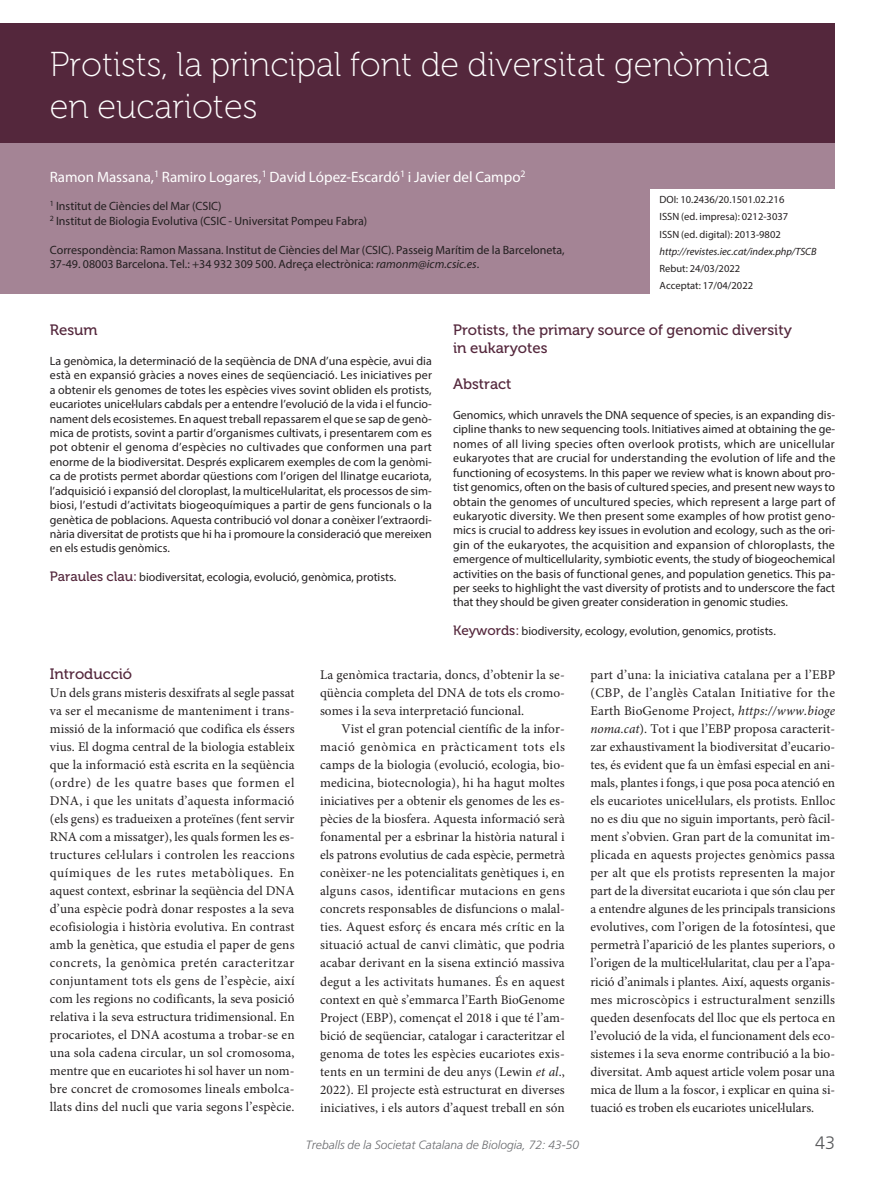
<style>
.page{position:relative;width:885px;height:1183px;background:#fff}
.page>*{position:absolute;margin:0;border:0;box-sizing:border-box;transform-origin:0 0}
.t1{font:34.5px/42px "Museo 100";color:#fff}
.Folio_inferior{font:300 18px "Frutiger LT Std";color:#57585a}
.Titol_Resum{font:15px/18px "Museo 500";color:#54273c}
.t2{font:15px "Myriad Pro";color:#fff}
.L1{font:15px "Museo 500";color:#54273c}
.Z{font:13.35px/18px "Minion Pro";letter-spacing:.005em;color:#231f20;text-align:justify}
.Z0{font:13.35px/18px "Minion Pro";letter-spacing:.01em;color:#231f20;text-align:justify}
.Resum_ANG_0{font:12px/14.4px "Myriad Pro";color:#231f20}
.Resum_CAT_0{font:12px/14.4px "Myriad Pro";color:#231f20;text-align:justify}
.Paraules_clau_CAT{font:12px "Myriad Pro";color:#231f20}
.Paraules_clau_ANG{font:12px "Myriad Pro";color:#231f20}
.Folio_inferior-2{font:italic 300 12px "Frutiger LT Std";color:#6c6d70}
.Info_Recerca{font:10.5px "Myriad Pro";color:#231f20}
.Info_Recerca-2{font:italic 10.5px "Myriad Pro";color:#231f20}
.s1{font-style:italic}
.s2{font-family:"Museo 500";font-size:13.5px;color:#54273c}
</style>
<div class="page">
<div style="left:0;top:23px;width:835px;height:120px;background:#54273c"></div>
<div style="left:0;top:143px;width:835px;height:150px;background:#a48495"></div>
<div style="left:650px;top:189px;width:185px;height:104px;background:#fff"></div>
<h1 class="t1" style="left:50px;top:44px;width:721px">Protists, la principal font de diversitat genòmica en eucariotes</h1>
<p class="t2" style="left:50px;top:167px;width:477px">Ramon Massana,<sup>1</sup> Ramiro Logares,<sup>1</sup> David López-Escardó<sup>1</sup> i Javier del Campo<sup>2</sup></p>
<p class="Resum_ANG_0" style="left:50px;top:199px;width:319px"><sup>1</sup> Institut de Ciències del Mar (CSIC)<br><sup>2</sup> Institut de Biologia Evolutiva (CSIC - Universitat Pompeu Fabra)</p>
<p class="Resum_ANG_0" style="left:50px;top:242px;width:516px">Correspondència: Ramon Massana. Institut de Ciències del Mar (CSIC). Passeig Marítim de la Barceloneta,<br>37-49. 08003 Barcelona. Tel.: +34 932 309 500. Adreça electrònica: <span class="s1">ramonm@icm.csic.es</span>.</p>
<p class="Info_Recerca" style="left:659px;top:193px;width:126px">DOI: 10.2436/20.1501.02.216</p>
<p class="Info_Recerca" style="left:659px;top:210px;width:130px">ISSN (ed. impresa): 0212-3037</p>
<p class="Info_Recerca" style="left:659px;top:227px;width:123px">ISSN (ed. digital): 2013-9802</p>
<p class="Info_Recerca-2" style="left:659px;top:245px;width:158px">http://revistes.iec.cat/index.php/TSCB</p>
<p class="Info_Recerca" style="left:659px;top:262px;width:82px">Rebut: 24/03/2022</p>
<p class="Info_Recerca" style="left:659px;top:279px;width:95px">Acceptat: 17/04/2022</p>
<p class="Titol_Resum" style="left:50px;top:321px;width:49px">Resum</p>
<p class="Resum_CAT_0" style="left:50px;top:353px;width:384px">La genòmica, la determinació de la seqüència de DNA d’una espècie, avui dia està en expansió gràcies a noves eines de seqüenciació. Les iniciatives per a obtenir els genomes de totes les espècies vives sovint obliden els protists, eucariotes unicel·lulars cabdals per a entendre l’evolució de la vida i el funcio&shy;nament dels ecosistemes. En aquest treball repassarem el que se sap de genò&shy;mica de protists, sovint a partir d’organismes cultivats, i presentarem com es pot obtenir el genoma d’espècies no cultivades que conformen una part enorme de la biodiversitat. Després explicarem exemples de com la genòmi&shy;ca de protists permet abordar qüestions com l’origen del llinatge eucariota, l’adquisició i expansió del cloroplast, la multicel·lularitat, els processos de sim&shy;biosi, l’estudi d’activitats biogeoquímiques a partir de gens funcionals o la genètica de poblacions. Aquesta contribució vol donar a conèixer l’extraordi&shy;nària diversitat de protists que hi ha i promoure la consideració que mereixen en els estudis genòmics.</p>
<p class="Paraules_clau_CAT" style="left:50px;top:569px;width:348px"><span class="s2">Paraules clau:</span> biodiversitat, ecologia, evolució, genòmica, protists.</p>
<p class="Titol_Resum" style="left:453px;top:321px;width:340px">Protists, the primary source of genomic diversity in eukaryotes</p>
<p class="Titol_Resum" style="left:453px;top:375px;width:60px">Abstract</p>
<p class="Resum_ANG_0" style="left:453px;top:407px;width:384px;text-align:justify">Genomics, which unravels the DNA sequence of species, is an expanding dis&shy;cipline thanks to new sequencing tools. Initiatives aimed at obtaining the ge&shy;nomes of all living species often overlook protists, which are unicellular eukaryotes that are crucial for understanding the evolution of life and the functioning of ecosystems. In this paper we review what is known about pro&shy;tist genomics, often on the basis of cultured species, and present new ways to obtain the genomes of uncultured species, which represent a large part of eukaryotic diversity. We then present some examples of how protist geno&shy;mics is crucial to address key issues in evolution and ecology, such as the ori&shy;gin of the eukaryotes, the acquisition and expansion of chloroplasts, the emergence of multicellularity, symbiotic events, the study of biogeochemical activities on the basis of functional genes, and population genetics. This pa&shy;per seeks to highlight the vast diversity of protists and to underscore the fact that they should be given greater consideration in genomic studies.</p>
<p class="Paraules_clau_ANG" style="left:453px;top:623px;width:324px"><span class="s2">Keywords:</span> biodiversity, ecology, evolution, genomics, protists.</p>
<p class="L1" style="left:50px;top:665px;width:84px">Introducció</p>
<p class="Z0" style="left:50px;top:683px;width:246px">Un dels grans misteris desxifrats al segle passat va ser el mecanisme de manteniment i trans&shy;missió de la informació que codifica els éssers vius. El dogma central de la biologia estableix que la informació està escrita en la seqüència (ordre) de les quatre bases que formen el DNA, i que les unitats d’aquesta informació (els gens) es tradueixen a proteïnes (fent servir RNA com a missatger), les quals formen les es&shy;tructures cel·lulars i controlen les reaccions químiques de les rutes metabòliques. En aquest context, esbrinar la seqüència del DNA d’una espècie podrà donar respostes a la seva ecofisiologia i història evolutiva. En contrast amb la genètica, que estudia el paper de gens concrets, la genòmica pretén caracteritzar conjuntament tots els gens de l’espècie, així com les regions no codificants, la seva posició relativa i la seva estructura tridimensional. En procariotes, el DNA acostuma a trobar-se en una sola cadena circular, un sol cromosoma, mentre que en eucariotes hi sol haver un nom&shy;bre concret de cromosomes lineals embolca&shy;llats dins del nucli que varia segons l’espècie.</p>
<p class="Z0" style="left:320px;top:666px;width:246px">La genòmica tractaria, doncs, d’obtenir la se&shy;qüència completa del DNA de tots els cromo&shy;somes i la seva interpretació funcional.</p>
<p class="Z" style="left:320px;top:720px;width:246px;text-indent:21px">Vist el gran potencial científic de la infor&shy;mació genòmica en pràcticament tots els camps de la biologia (evolució, ecologia, bio&shy;medicina, biotecnologia), hi ha hagut moltes iniciatives per a obtenir els genomes de les es&shy;pècies de la biosfera. Aquesta informació serà fonamental per a esbrinar la història natural i els patrons evolutius de cada espècie, permetrà conèixer-ne les potencialitats genètiques i, en alguns casos, identificar mutacions en gens concrets responsables de disfuncions o malal&shy;ties. Aquest esforç és encara més crític en la situació actual de canvi climàtic, que podria acabar derivant en la sisena extinció massiva degut a les activitats humanes. És en aquest context en què s’emmarca l’Earth BioGenome Project (EBP), començat el 2018 i que té l’am&shy;bició de seqüenciar, catalogar i caracteritzar el genoma de totes les espècies eucariotes exis&shy;tents en un termini de deu anys (Lewin <span class="s1">et al</span>., 2022). El projecte està estructurat en diverses iniciatives, i els autors d’aquest treball en són</p>
<p class="Z" style="left:590px;top:666px;width:246px">part d’una: la iniciativa catalana per a l’EBP (CBP, de l’anglès Catalan Initiative for the Earth BioGenome Project, <span class="s1">https://www.bioge noma.cat</span>). Tot i que l’EBP proposa caracterit&shy;zar exhaustivament la biodiversitat d’eucario&shy;tes, és evident que fa un èmfasi especial en ani&shy;mals, plantes i fongs, i que posa poca atenció en els eucariotes unicel·lulars, els protists. Enlloc no es diu que no siguin importants, però fàcil&shy;ment s’obvien. Gran part de la comunitat im&shy;plicada en aquests projectes genòmics passa per alt que els protists representen la major part de la diversitat eucariota i que són clau per a entendre algunes de les principals transicions evolutives, com l’origen de la fotosíntesi, que permetrà l’aparició de les plantes superiors, o l’origen de la multicel·lularitat, clau per a l’apa&shy;rició d’animals i plantes. Així, aquests organis&shy;mes microscòpics i estructuralment senzills queden desenfocats del lloc que els pertoca en l’evolució de la vida, el funcionament dels eco&shy;sistemes i la seva enorme contribució a la bio&shy;diversitat. Amb aquest article volem posar una mica de llum a la foscor, i explicar en quina si&shy;tuació es troben els eucariotes unicel·lulars.</p>
<p class="Folio_inferior-2" style="left:306px;top:1137px;width:274px">Treballs de la Societat Catalana de Biologia, 72: 43-50</p>
<p class="Folio_inferior" style="left:815px;top:1131px;width:22px">43</p>
</div>
